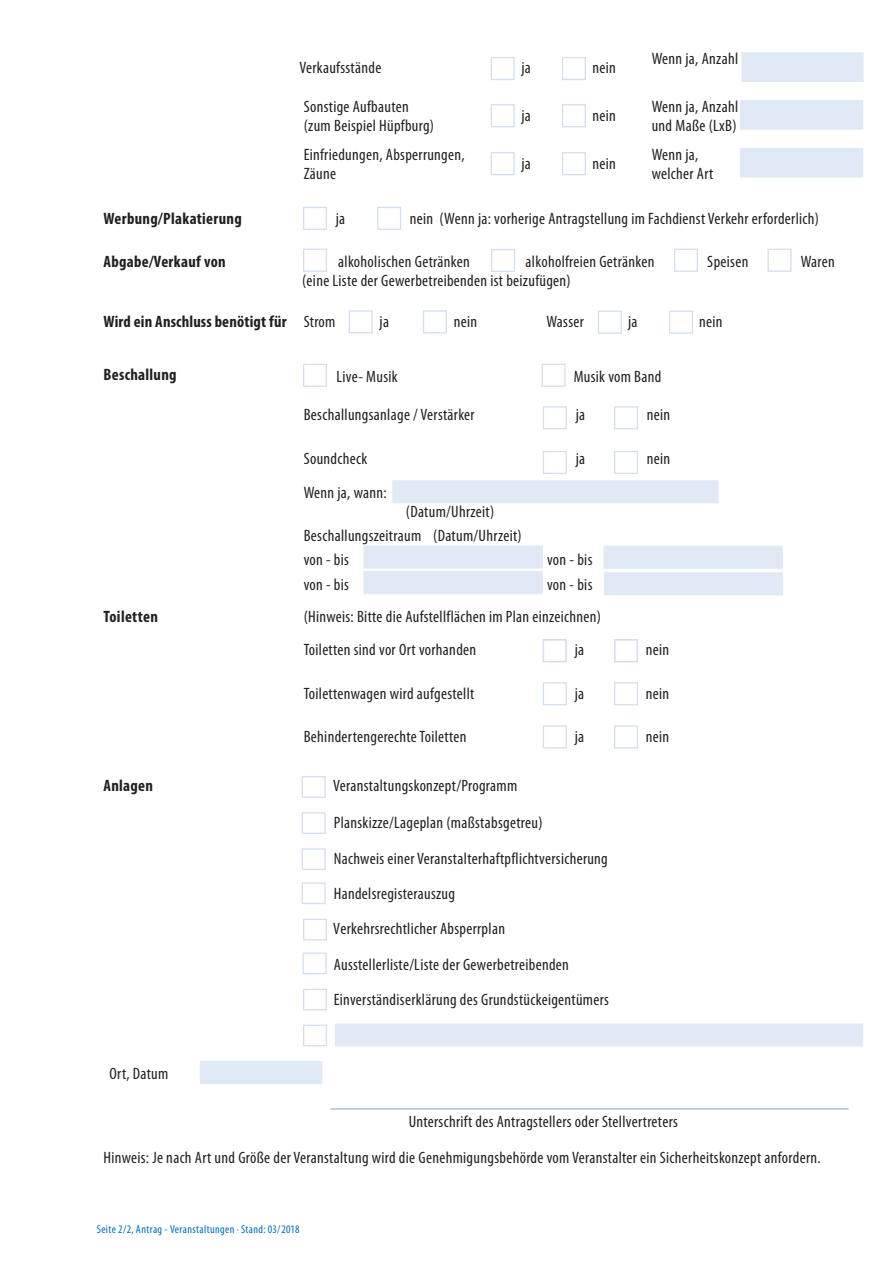
<style>
.page{position:relative;width:893px;height:1263px;background:#fff}
.page>*{position:absolute;margin:0;border:0;box-sizing:border-box;transform-origin:0 0}
.t1{font:condensed 16.5px/35.2px "Myriad Pro";letter-spacing:.02em;color:#231f20}
.t2{font:700 condensed 16.5px "Myriad Pro";letter-spacing:.02em;color:#231f20}
.t3{font:condensed 11.55px "Myriad Pro";letter-spacing:.03em;color:#006cb7}
.s1{font-weight:400}
</style>
<div class="page">
<hr style="left:330px;top:1108px;width:518px;height:1px;background:#adc2e3">
<div style="left:491px;top:57px;width:24px;height:23px;border:1px solid #d4def0"></div>
<div style="left:562px;top:57px;width:24px;height:23px;border:1px solid #d4def0"></div>
<div style="left:742px;top:52px;width:122px;height:30px;background:#e1e9f5"></div>
<div style="left:491px;top:104px;width:24px;height:23px;border:1px solid #d4def0"></div>
<div style="left:562px;top:104px;width:24px;height:23px;border:1px solid #d4def0"></div>
<div style="left:740px;top:100px;width:123px;height:30px;background:#e1e9f5"></div>
<div style="left:491px;top:152px;width:24px;height:23px;border:1px solid #d4def0"></div>
<div style="left:562px;top:152px;width:24px;height:23px;border:1px solid #d4def0"></div>
<div style="left:740px;top:148px;width:123px;height:30px;background:#e1e9f5;border:2px solid #e1e9f5"></div>
<div style="left:303px;top:207px;width:24px;height:23px;border:1px solid #d4def0"></div>
<div style="left:377px;top:207px;width:24px;height:23px;border:1px solid #d4def0"></div>
<div style="left:303px;top:249px;width:24px;height:23px;border:1px solid #d4def0"></div>
<div style="left:491px;top:249px;width:24px;height:23px;border:1px solid #d4def0"></div>
<div style="left:674px;top:249px;width:24px;height:23px;border:1px solid #d4def0"></div>
<div style="left:767px;top:249px;width:25px;height:23px;border:1px solid #d4def0"></div>
<div style="left:349px;top:310px;width:24px;height:23px;border:1px solid #d4def0"></div>
<div style="left:423px;top:310px;width:24px;height:23px;border:1px solid #d4def0"></div>
<div style="left:598px;top:311px;width:24px;height:23px;border:1px solid #d4def0"></div>
<div style="left:669px;top:311px;width:24px;height:23px;border:1px solid #d4def0"></div>
<div style="left:303px;top:364px;width:24px;height:23px;border:1px solid #d4def0"></div>
<div style="left:541px;top:364px;width:25px;height:23px;border:1px solid #d4def0"></div>
<div style="left:543px;top:406px;width:24px;height:23px;border:1px solid #d4def0"></div>
<div style="left:614px;top:406px;width:24px;height:23px;border:1px solid #d4def0"></div>
<div style="left:543px;top:451px;width:24px;height:23px;border:1px solid #d4def0"></div>
<div style="left:614px;top:451px;width:24px;height:23px;border:1px solid #d4def0"></div>
<div style="left:392px;top:480px;width:327px;height:23px;background:#e1e9f5"></div>
<div style="left:363px;top:545px;width:180px;height:24px;background:#e1e9f5;border:2px solid #e1e9f5"></div>
<div style="left:603px;top:546px;width:180px;height:23px;background:#e1e9f5"></div>
<div style="left:363px;top:571px;width:180px;height:23px;background:#e1e9f5"></div>
<div style="left:543px;top:682px;width:24px;height:23px;border:1px solid #d4def0"></div>
<div style="left:614px;top:682px;width:24px;height:23px;border:1px solid #d4def0"></div>
<div style="left:543px;top:639px;width:24px;height:23px;border:1px solid #d4def0"></div>
<div style="left:614px;top:639px;width:24px;height:23px;border:1px solid #d4def0"></div>
<div style="left:543px;top:725px;width:24px;height:23px;border:1px solid #d4def0"></div>
<div style="left:614px;top:725px;width:24px;height:23px;border:1px solid #d4def0"></div>
<div style="left:302px;top:776px;width:24px;height:22px;border:1px solid #d4def0"></div>
<div style="left:302px;top:812px;width:24px;height:22px;border:1px solid #d4def0"></div>
<div style="left:302px;top:848px;width:24px;height:22px;border:1px solid #d4def0"></div>
<div style="left:302px;top:882px;width:24px;height:22px;border:1px solid #d4def0"></div>
<div style="left:303px;top:919px;width:24px;height:21px;border:1px solid #d4def0"></div>
<div style="left:303px;top:952px;width:24px;height:22px;border:1px solid #d4def0"></div>
<div style="left:303px;top:989px;width:24px;height:21px;border:1px solid #d4def0"></div>
<div style="left:303px;top:1025px;width:24px;height:21px;border:1px solid #d4def0"></div>
<div style="left:335px;top:1023px;width:528px;height:23px;background:#e1e9f5;border:2px solid #e1e9f5"></div>
<div style="left:200px;top:1061px;width:122px;height:23px;background:#e1e9f5"></div>
<div style="left:604px;top:572px;width:179px;height:23px;background:#e1e9f5"></div>
<p class="t1" style="left:299px;top:49px;width:83px">Verkaufsstände</p>
<p class="t1" style="left:521px;top:49px;width:11px">ja</p>
<p class="t1" style="left:593px;top:49px;width:25px">nein</p>
<p class="t1" style="left:652px;top:41px;width:88px">Wenn ja, Anzahl</p>
<p class="t1" style="left:304px;top:97px;width:132px;line-height:18.9px">Sonstige Aufbauten (zum Beispiel Hüpfburg)</p>
<p class="t1" style="left:521px;top:97px;width:11px">ja</p>
<p class="t1" style="left:593px;top:97px;width:25px">nein</p>
<p class="t1" style="left:652px;top:97px;width:88px;line-height:18.9px">Wenn ja, Anzahl und Maße (LxB)</p>
<p class="t1" style="left:304px;top:144px;width:163px;line-height:19px">Einfriedungen, Absperrungen,<br>Zäune</p>
<p class="t1" style="left:521px;top:145px;width:11px">ja</p>
<p class="t1" style="left:593px;top:145px;width:25px">nein</p>
<p class="t1" style="left:652px;top:144px;width:63px;line-height:19px">Wenn ja, welcher Art</p>
<p class="t2" style="left:103px;top:208px;width:140px">Werbung/Plakatierung</p>
<p class="t1" style="left:336px;top:201px;width:11px">ja</p>
<p class="t1" style="left:410px;top:201px;width:411px">nein (Wenn ja: vorherige Antragstellung im Fachdienst Verkehr erforderlich)</p>
<p class="t2" style="left:103px;top:251px;width:124px">Abgabe/Verkauf von</p>
<p class="t1" style="left:338px;top:244px;width:133px">alkoholischen Getränken</p>
<p class="t1" style="left:526px;top:244px;width:130px">alkoholfreien Getränken</p>
<p class="t1" style="left:707px;top:244px;width:43px">Speisen</p>
<p class="t1" style="left:801px;top:244px;width:36px">Waren</p>
<p class="t1" style="left:302px;top:263px;width:270px">(eine Liste der Gewerbetreibenden ist beizufügen)</p>
<p class="t2" style="left:103px;top:311px;width:233px">Wird ein Anschluss benötigt für <span class="s1">Strom</span></p>
<p class="t1" style="left:380px;top:304px;width:11px">ja</p>
<p class="t1" style="left:454px;top:304px;width:25px">nein</p>
<p class="t1" style="left:546px;top:304px;width:39px">Wasser</p>
<p class="t1" style="left:628px;top:304px;width:11px">ja</p>
<p class="t1" style="left:699px;top:304px;width:25px">nein</p>
<p class="t2" style="left:103px;top:364px;width:75px">Beschallung</p>
<p class="t1" style="left:337px;top:358px;width:63px">Live- Musik</p>
<p class="t1" style="left:574px;top:358px;width:89px">Musik vom Band</p>
<p class="t1" style="left:304px;top:397px;width:173px">Beschallungsanlage / Verstärker</p>
<p class="t1" style="left:576px;top:397px;width:11px">ja</p>
<p class="t1" style="left:647px;top:397px;width:25px">nein</p>
<p class="t1" style="left:304px;top:441px;width:65px">Soundcheck</p>
<p class="t1" style="left:576px;top:441px;width:11px">ja</p>
<p class="t1" style="left:647px;top:441px;width:25px">nein</p>
<p class="t1" style="left:304px;top:474px;width:85px">Wenn ja, wann:</p>
<p class="t1" style="left:304px;top:499px;width:220px;line-height:24.3px;text-indent:102px">(Datum/Uhrzeit)<br>Beschallungszeitraum (Datum/Uhrzeit) von - bis</p>
<p class="t1" style="left:547px;top:542px;width:47px">von - bis</p>
<p class="t1" style="left:304px;top:566px;width:47px">von - bis</p>
<p class="t1" style="left:547px;top:566px;width:47px">von - bis</p>
<p class="t2" style="left:103px;top:606px;width:56px">Toiletten</p>
<p class="t1" style="left:304px;top:599px;width:299px;line-height:33.3px">(Hinweis: Bitte die Aufstellflächen im Plan einzeichnen)<br>Toiletten sind vor Ort vorhanden</p>
<p class="t1" style="left:575px;top:632px;width:11px">ja</p>
<p class="t1" style="left:646px;top:632px;width:25px">nein</p>
<p class="t1" style="left:304px;top:675px;width:172px">Toilettenwagen wird aufgestellt</p>
<p class="t1" style="left:575px;top:675px;width:11px">ja</p>
<p class="t1" style="left:646px;top:675px;width:25px">nein</p>
<p class="t1" style="left:304px;top:718px;width:164px">Behindertengerechte Toiletten</p>
<p class="t1" style="left:575px;top:718px;width:11px">ja</p>
<p class="t1" style="left:646px;top:718px;width:25px">nein</p>
<p class="t2" style="left:103px;top:775px;width:51px">Anlagen</p>
<p class="t1" style="left:333px;top:768px;width:186px">Veranstaltungskonzept/Programm</p>
<p class="t1" style="left:334px;top:804px;width:210px">Planskizze/Lageplan (maßstabsgetreu)</p>
<p class="t1" style="left:333px;top:841px;width:277px">Nachweis einer Veranstalterhaftpflichtversicherung Handelsregisterauszug<br>Verkehrsrechtlicher Absperrplan Ausstellerliste/Liste der Gewerbetreibenden Einverständiserklärung des Grundstückeigentümers</p>
<p class="t1" style="left:109px;top:1055px;width:60px">Ort, Datum</p>
<p class="t1" style="left:103px;top:1103px;width:719px;line-height:36.2px;text-indent:305px">Unterschrift des Antragstellers oder Stellvertreters<br>Hinweis: Je nach Art und Größe der Veranstaltung wird die Genehmigungsbehörde vom Veranstalter ein Sicherheitskonzept anfordern.</p>
<p class="t3" style="left:97px;top:1222px;width:204px">Seite 2/2, Antrag - Veranstaltungen · Stand: 03/2018</p>
</div>
